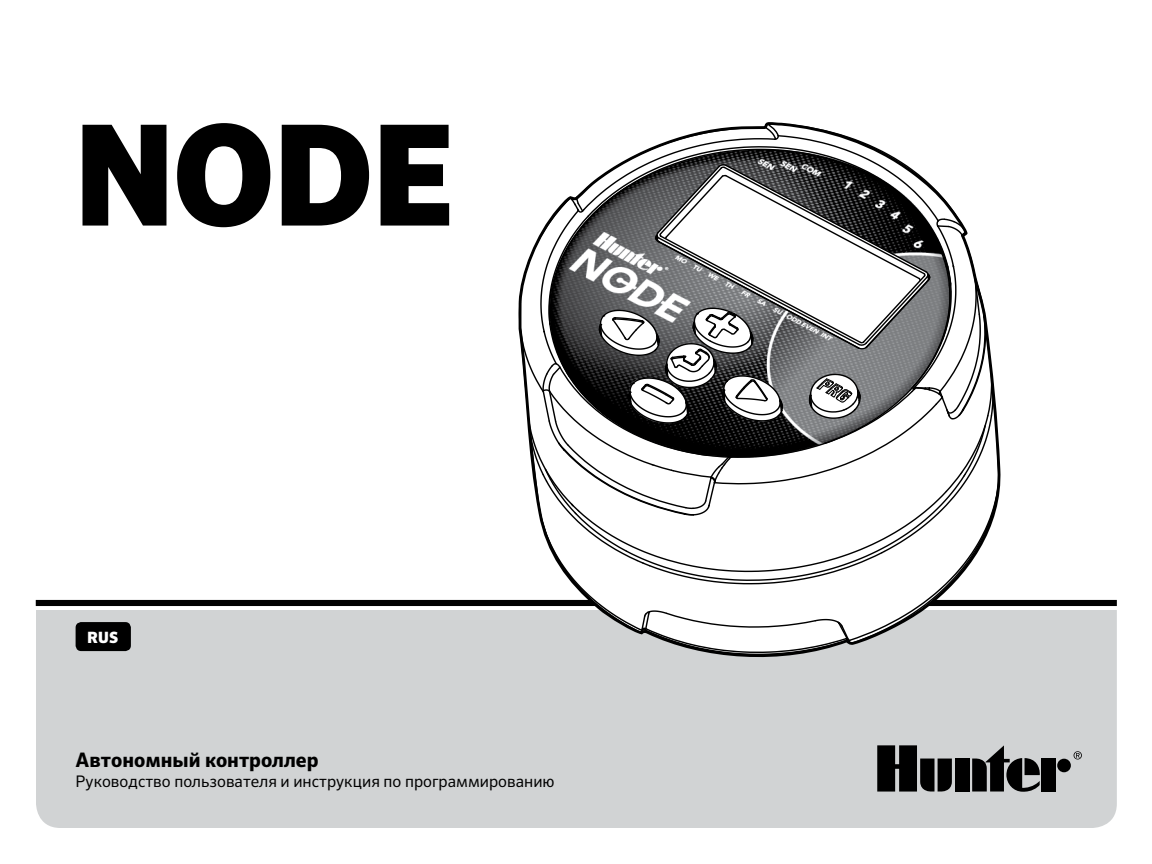
<style>
.page{position:relative;width:1152px;height:864px;background:#fff}
.page>*{position:absolute;margin:0;border:0;box-sizing:border-box;transform-origin:0 0}
.t1{font:900 140px "Sero Pro";color:#000}
.t2{font:700 20px "Sero Pro";color:#000}
.t3{font:16px "Sero Pro";color:#000}
.t4{font:900 15.6px "Sero Pro";color:#fff}
</style>
<div class="page">
<div style="left:36px;top:587px;width:1081px;height:241px;background:#d1d3d4;border-radius:24px"></div>
<div style="left:19px;top:573px;width:1121px;height:37px;background:#fff"></div>
<svg style="left:1074px;top:751px;width:8px;height:9px"></svg>
<div style="left:955px;top:758px;width:14px;height:34px;background:#000"></div>
<div style="left:1057px;top:759px;width:14px;height:13px;background:#000;border-radius:50%"></div>
<div style="left:1042px;top:758px;width:14px;height:34px;background:#000"></div>
<svg style="left:972px;top:745px;width:68px;height:47px"></svg>
<svg style="left:877px;top:745px;width:75px;height:47px"></svg>
<div style="left:36px;top:600px;width:1081px;height:6px;background:#000"></div>
<svg style="left:518px;top:122px;width:483px;height:534px"></svg>
<div style="left:76px;top:622px;width:55px;height:29px;background:#000;border-radius:6px"></div>
<h1 class="t1" style="left:73px;top:89px;width:382px">NODE</h1>
<p class="t4" style="left:87px;top:627px;width:33px">RUS</p>
<p class="t2" style="left:76px;top:748px;width:244px">Автономный контроллер</p>
<p class="t3" style="left:76px;top:772px;width:481px">Руководство пользователя и инструкция по программированию</p>
</div>
